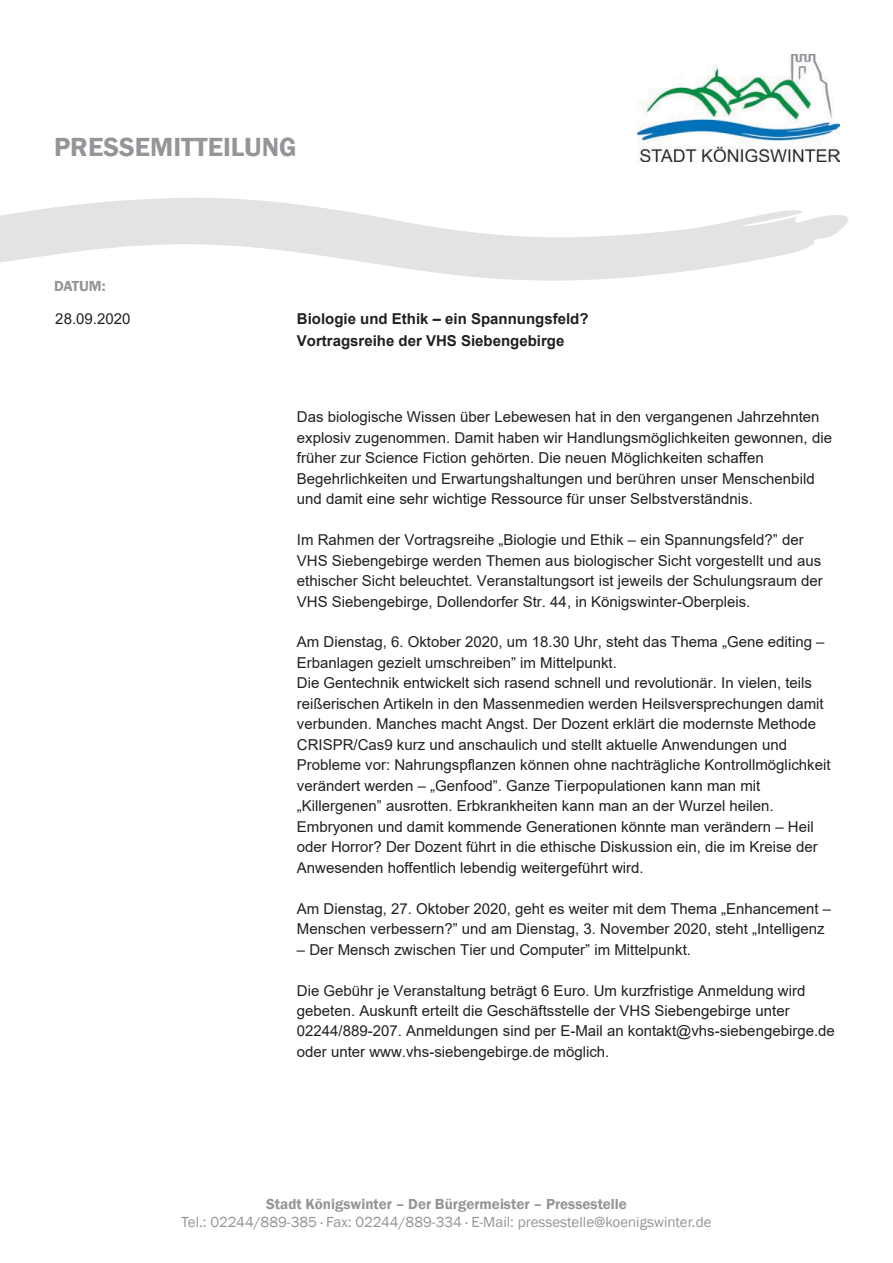
<style>
.page{position:relative;width:893px;height:1263px;background:#fff}
.page>*{position:absolute;margin:0;border:0;box-sizing:border-box;transform-origin:0 0}
.t1{font:600 27px "Franklin Gothic";color:#939598}
.t2{font:15px/20.5px "Arial";color:#231f20}
.t3{font:15px "Franklin Gothic";color:#939598}
.t4{font:700 15px/21.5px "Arial";color:#231f20}
.t5{font:600 15px "Franklin Gothic";color:#939598}
</style>
<div class="page">
<img style="left:638px;top:54px;width:201px;height:108px">
<svg style="left:0;top:198px;width:849px;height:83px;fill:#e2e3e4"></svg>
<h1 class="t1" style="left:54px;top:131px;width:244px">PRESSEMITTEILUNG</h1>
<p class="t5" style="left:54px;top:278px;width:53px">DATUM:</p>
<p class="t2" style="left:55px;top:309px;width:77px">28.09.2020</p>
<p class="t4" style="left:297px;top:308px;width:293px">Biologie und Ethik – ein Spannungsfeld?<br>Vortragsreihe der VHS Siebengebirge</p>
<p class="t2" style="left:297px;top:407px;width:537px">Das biologische Wissen über Lebewesen hat in den vergangenen Jahrzehnten explosiv zugenommen. Damit haben wir Handlungsmöglichkeiten gewonnen, die früher zur Science Fiction gehörten. Die neuen Möglichkeiten schaffen Begehrlichkeiten und Erwartungshaltungen und berühren unser Menschenbild und damit eine sehr wichtige Ressource für unser Selbstverständnis.</p>
<p class="t2" style="left:297px;top:530px;width:528px">Im Rahmen der Vortragsreihe „Biologie und Ethik – ein Spannungsfeld?” der VHS Siebengebirge werden Themen aus biologischer Sicht vorgestellt und aus ethischer Sicht beleuchtet. Veranstaltungsort ist jeweils der Schulungsraum der VHS Siebengebirge, Dollendorfer Str. 44, in Königswinter-Oberpleis.</p>
<p class="t2" style="left:297px;top:632px;width:535px">Am Dienstag, 6. Oktober 2020, um 18.30 Uhr, steht das Thema „Gene editing – Erbanlagen gezielt umschreiben” im Mittelpunkt.<br>Die Gentechnik entwickelt sich rasend schnell und revolutionär. In vielen, teils reißerischen Artikeln in den Massenmedien werden Heilsversprechungen damit verbunden. Manches macht Angst. Der Dozent erklärt die modernste Methode CRISPR/Cas9 kurz und anschaulich und stellt aktuelle Anwendungen und Probleme vor: Nahrungspflanzen können ohne nachträgliche Kontrollmöglichkeit verändert werden – „Genfood”. Ganze Tierpopulationen kann man mit „Killergenen” ausrotten. Erbkrankheiten kann man an der Wurzel heilen.<br>Embryonen und damit kommende Generationen könnte man verändern – Heil oder Horror? Der Dozent führt in die ethische Diskussion ein, die im Kreise der Anwesenden hoffentlich lebendig weitergeführt wird.</p>
<p class="t2" style="left:297px;top:898px;width:536px">Am Dienstag, 27. Oktober 2020, geht es weiter mit dem Thema „Enhancement –<br>Menschen verbessern?” und am Dienstag, 3. November 2020, steht „Intelligenz</p>
<p class="t2" style="left:297px;top:939px;width:396px">– Der Mensch zwischen Tier und Computer” im Mittelpunkt.</p>
<p class="t2" style="left:297px;top:980px;width:540px">Die Gebühr je Veranstaltung beträgt 6 Euro. Um kurzfristige Anmeldung wird gebeten. Auskunft erteilt die Geschäftsstelle der VHS Siebengebirge unter 02244/889-207. Anmeldungen sind per E-Mail an kontakt@vhs-siebengebirge.de oder unter www.vhs-siebengebirge.de möglich.</p>
<p class="t5" style="left:266px;top:1196px;width:362px">Stadt Königswinter – Der Bürgermeister – Pressestelle</p>
<p class="t3" style="left:182px;top:1214px;width:531px">Tel.: 02244/889-385 · Fax: 02244/889-334 · E-Mail: pressestelle@koenigswinter.de</p>
</div>
